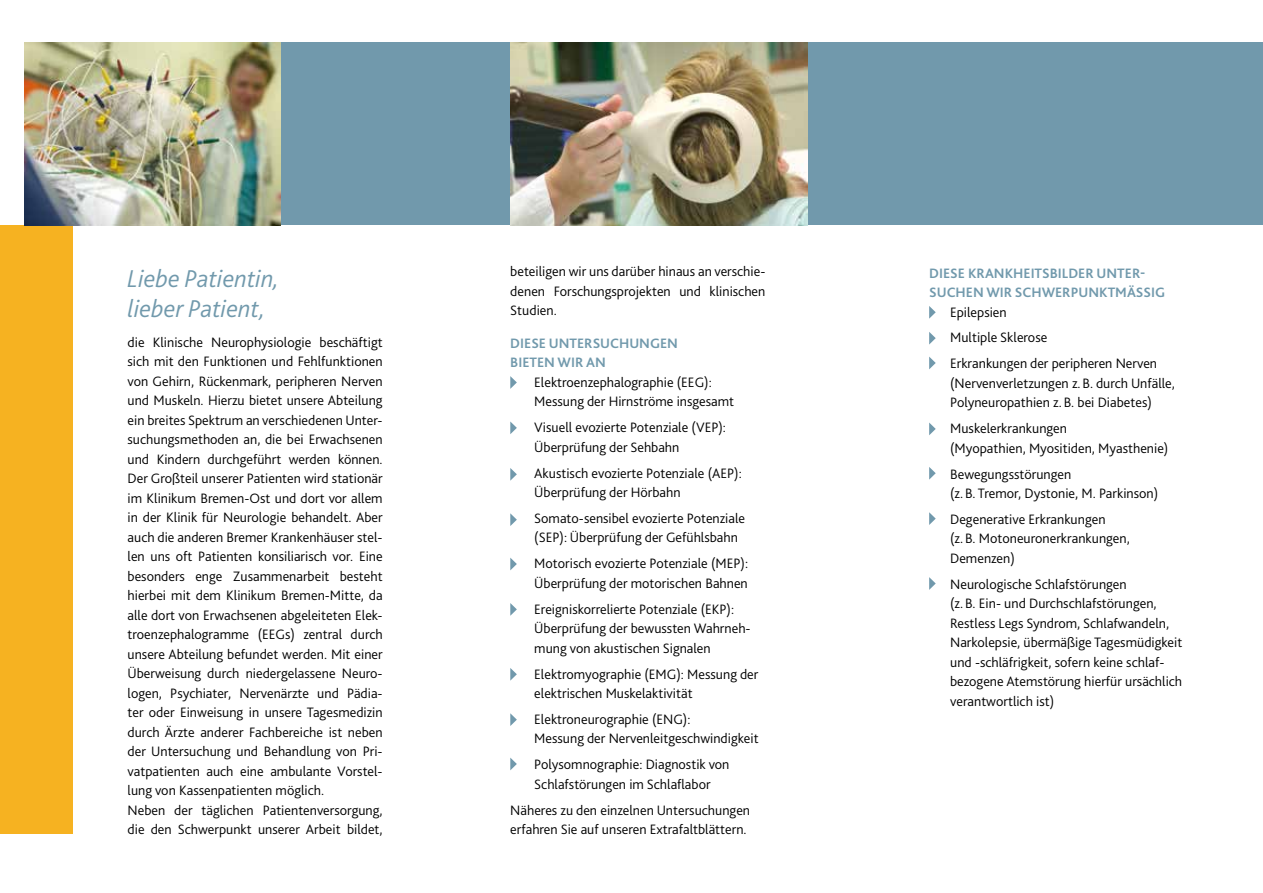
<style>
.page{position:relative;width:1263px;height:893px;background:#fff}
.page>*{position:absolute;margin:0;border:0;box-sizing:border-box;transform-origin:0 0}
.t1{font:italic 300 25.5px/30px "Bliss 2";color:#7199ac}
.t2{font:300 14.25px/19.5px "Bliss 2";color:#000}
.t3{font:700 14.25px/19.5px "Bliss 2";color:#7199ac}
</style>
<div class="page">
<div style="left:0;top:225px;width:72px;height:608px;background:#f6b221"></div>
<div style="left:26px;top:43px;width:1237px;height:182px;background:#7199ac"></div>
<img style="left:24px;top:43px;width:257px;height:182px">
<img style="left:510px;top:43px;width:298px;height:182px">
<svg style="left:510px;top:376px;width:7px;height:13px"></svg>
<svg style="left:510px;top:421px;width:7px;height:13px"></svg>
<svg style="left:510px;top:468px;width:7px;height:13px"></svg>
<svg style="left:510px;top:513px;width:7px;height:13px"></svg>
<svg style="left:510px;top:558px;width:7px;height:12px"></svg>
<svg style="left:510px;top:603px;width:7px;height:13px"></svg>
<svg style="left:510px;top:668px;width:7px;height:13px"></svg>
<svg style="left:510px;top:713px;width:7px;height:13px"></svg>
<svg style="left:510px;top:758px;width:7px;height:12px"></svg>
<svg style="left:929px;top:306px;width:7px;height:13px"></svg>
<svg style="left:929px;top:332px;width:7px;height:13px"></svg>
<svg style="left:929px;top:357px;width:7px;height:12px"></svg>
<svg style="left:929px;top:423px;width:7px;height:12px"></svg>
<svg style="left:929px;top:467px;width:7px;height:13px"></svg>
<svg style="left:929px;top:512px;width:7px;height:13px"></svg>
<svg style="left:929px;top:577px;width:7px;height:13px"></svg>
<h1 class="t1" style="left:128px;top:262px;width:153px">Liebe Patientin, lieber Patient,</h1>
<p class="t2" style="left:128px;top:332px;width:257px">die Klinische Neurophysiologie beschäftigt sich mit den Funktionen und Fehlfunktionen von Gehirn, Rückenmark, peripheren Nerven und Muskeln. Hierzu bietet unsere Abteilung ein breites Spektrum an verschiedenen Unter&shy;suchungsmethoden an, die bei Erwachsenen und Kindern durchgeführt werden können.<br>Der Großteil unserer Patienten wird stationär im Klinikum Bremen-Ost und dort vor allem in der Klinik für Neurologie behandelt. Aber auch die anderen Bremer Krankenhäuser stel&shy;len uns oft Patienten konsiliarisch vor. Eine besonders enge Zusammenarbeit besteht hierbei mit dem Klinikum Bremen-Mitte, da alle dort von Erwachsenen abgeleiteten Elek&shy;troenzephalogramme (EEGs) zentral durch unsere Abteilung befundet werden. Mit einer Überweisung durch niedergelassene Neuro&shy;logen, Psychiater, Nervenärzte und Pädia&shy;ter oder Einweisung in unsere Tagesmedizin durch Ärzte anderer Fachbereiche ist neben der Untersuchung und Behandlung von Pri&shy;vatpatienten auch eine ambulante Vorstel&shy;lung von Kassenpatienten möglich.<br>Neben der täglichen Patientenversorgung, die den Schwerpunkt unserer Arbeit bildet,</p>
<p class="t2" style="left:510px;top:261px;width:257px;text-align:justify">beteiligen wir uns darüber hinaus an verschie&shy;denen Forschungsprojekten und klinischen Studien.</p>
<p class="t3" style="left:510px;top:333px;width:169px">DIESE UNTERSUCHUNGEN<br>BIETEN WIR AN</p>
<p class="t2" style="left:534px;top:372px;width:201px">Elektroenzephalographie (EEG):<br>Messung der Hirnströme insgesamt</p>
<p class="t2" style="left:534px;top:417px;width:193px">Visuell evozierte Potenziale (VEP):<br>Überprüfung der Sehbahn</p>
<p class="t2" style="left:534px;top:463px;width:209px">Akustisch evozierte Potenziale (AEP):<br>Überprüfung der Hörbahn</p>
<p class="t2" style="left:534px;top:508px;width:212px">Somato-sensibel evozierte Potenziale (SEP): Überprüfung der Gefühlsbahn</p>
<p class="t2" style="left:534px;top:553px;width:215px">Motorisch evozierte Potenziale (MEP):<br>Überprüfung der motorischen Bahnen</p>
<p class="t2" style="left:534px;top:599px;width:218px">Ereigniskorrelierte Potenziale (EKP):<br>Überprüfung der bewussten Wahrneh&shy;mung von akustischen Signalen</p>
<p class="t2" style="left:534px;top:664px;width:226px">Elektromyographie (EMG): Messung der elektrischen Muskelaktivität</p>
<p class="t2" style="left:534px;top:709px;width:226px">Elektroneurographie (ENG):<br>Messung der Nervenleitgeschwindigkeit</p>
<p class="t2" style="left:534px;top:754px;width:197px">Polysomnographie: Diagnostik von<br>Schlafstörungen im Schlaflabor</p>
<p class="t2" style="left:510px;top:800px;width:241px">Näheres zu den einzelnen Untersuchungen erfahren Sie auf unseren Extrafaltblättern.</p>
<p class="t3" style="left:929px;top:263px;width:238px">DIESE KRANKHEITSBILDER UNTER-<br>SUCHEN WIR SCHWERPUNKTMÄSSIG</p>
<p class="t2" style="left:950px;top:298px;width:208px;line-height:26px">Epilepsien<br>Multiple Sklerose<br>Erkrankungen der peripheren Nerven</p>
<p class="t2" style="left:950px;top:373px;width:226px">(Nervenverletzungen z.B. durch Unfälle,<br>Polyneuropathien z.B. bei Diabetes)</p>
<p class="t2" style="left:950px;top:418px;width:220px">Muskelerkrankungen<br>(Myopathien, Myositiden, Myasthenie)</p>
<p class="t2" style="left:950px;top:464px;width:209px">Bewegungsstörungen<br>(z.B. Tremor, Dystonie, M. Parkinson)</p>
<p class="t2" style="left:950px;top:509px;width:181px">Degenerative Erkrankungen (z.B. Motoneuronerkrankungen,<br>Demenzen)</p>
<p class="t2" style="left:950px;top:574px;width:234px">Neurologische Schlafstörungen<br>(z.B. Ein- und Durchschlafstörungen, Restless Legs Syndrom, Schlafwandeln, Narkolepsie, übermäßige Tagesmüdigkeit und -schläfrigkeit, sofern keine schlaf&shy;bezogene Atemstörung hierfür ursächlich verantwortlich ist)</p>
</div>
